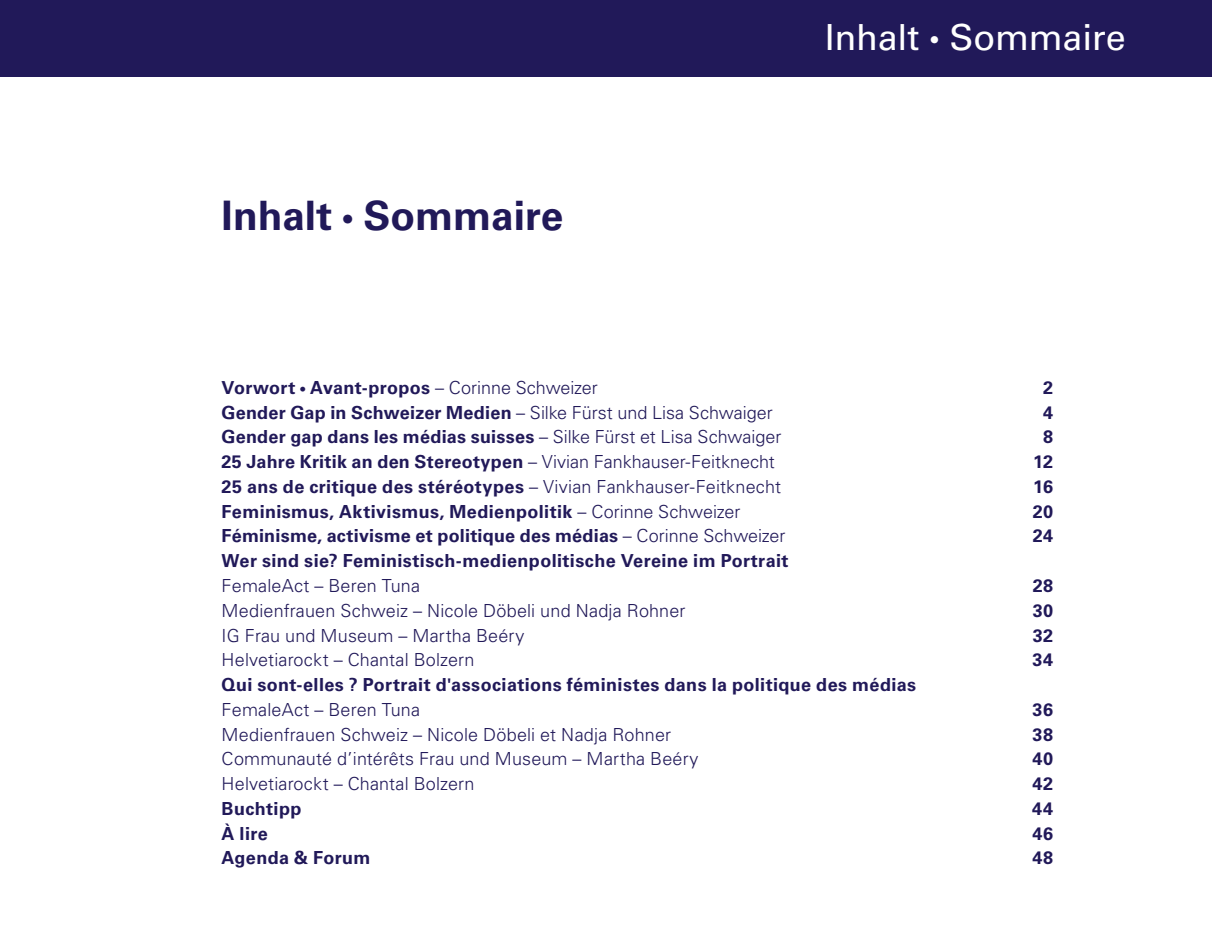
<style>
.page{position:relative;width:1212px;height:944px;background:#fff}
.page>*{position:absolute;margin:0;border:0;box-sizing:border-box;transform-origin:0 0}
.t1{font:700 40.5px "Univers LT Std";color:#211959}
.t2{font:36px "Univers LT Std";letter-spacing:-.005em;color:#fff}
.t3{font:700 18px/24.8px "Univers LT Std";letter-spacing:.02em;color:#211959}
.t4{font:300 18px/24.8px "Univers LT Std";letter-spacing:.01em;color:#211959}
.s1{font-size:24.75px}
.s2{font-weight:300;font-size:20.25px}
.s3{font-size:13.5px}
.s4{font-weight:300}
</style>
<div class="page">
<div style="left:0;top:0;width:1212px;height:77px;background:#211959"></div>
<h1 class="t1" style="left:222px;top:192px;width:343px">Inhalt <span class="s1">•</span> Sommaire</h1>
<h2 class="t2" style="left:825px;top:15px;width:303px">Inhalt <span class="s2">•</span> Sommaire</h2>
<h2 class="t2" style="left:1051px;top:15px;width:76px">Titel</h2>
<p class="t3" style="left:222px;top:375px;width:568px">Vorwort <span class="s3">•</span> Avant-propos <span class="s4">– Corinne Schweizer<br></span>Gender Gap in Schweizer Medien <span class="s4">– Silke Fürst und Lisa Schwaiger </span>Gender gap dans les médias suisses <span class="s4">– Silke Fürst et Lisa Schwaiger </span>25 Jahre Kritik an den Stereotypen <span class="s4">– Vivian Fankhauser-Feitknecht </span>25 ans de critique des stéréotypes <span class="s4">– Vivian Fankhauser-Feitknecht </span>Feminismus, Aktivismus, Medienpolitik <span class="s4">– Corinne Schweizer </span>Féminisme, activisme et politique des médias <span class="s4">– Corinne Schweizer </span>Wer sind sie? Feministisch-medienpolitische Vereine im Portrait</p>
<p class="t4" style="left:222px;top:573px;width:465px">FemaleAct – Beren Tuna<br>Medienfrauen Schweiz – Nicole Döbeli und Nadja Rohner IG Frau und Museum – Martha Beéry<br>Helvetiarockt – Chantal Bolzern</p>
<p class="t3" style="left:222px;top:672px;width:696px">Qui sont-elles ? Portrait d'associations féministes dans la politique des médias</p>
<p class="t4" style="left:222px;top:697px;width:478px">FemaleAct – Beren Tuna<br>Medienfrauen Schweiz – Nicole Döbeli et Nadja Rohner Communauté d’intérêts Frau und Museum – Martha Beéry Helvetiarockt – Chantal Bolzern</p>
<p class="t3" style="left:222px;top:796px;width:150px">Buchtipp<br>À lire<br>Agenda &amp; Forum</p>
<p class="t3" style="left:1033px;top:375px;width:22px;text-align:center">2<br>4<br>8<br>12<br>16<br>20<br>24</p>
<p class="t3" style="left:1032px;top:573px;width:22px;text-align:justify">28<br>30<br>32<br>34</p>
<p class="t3" style="left:1032px;top:697px;width:22px;text-align:justify">36<br>38<br>40<br>42<br>44<br>46<br>48</p>
</div>
